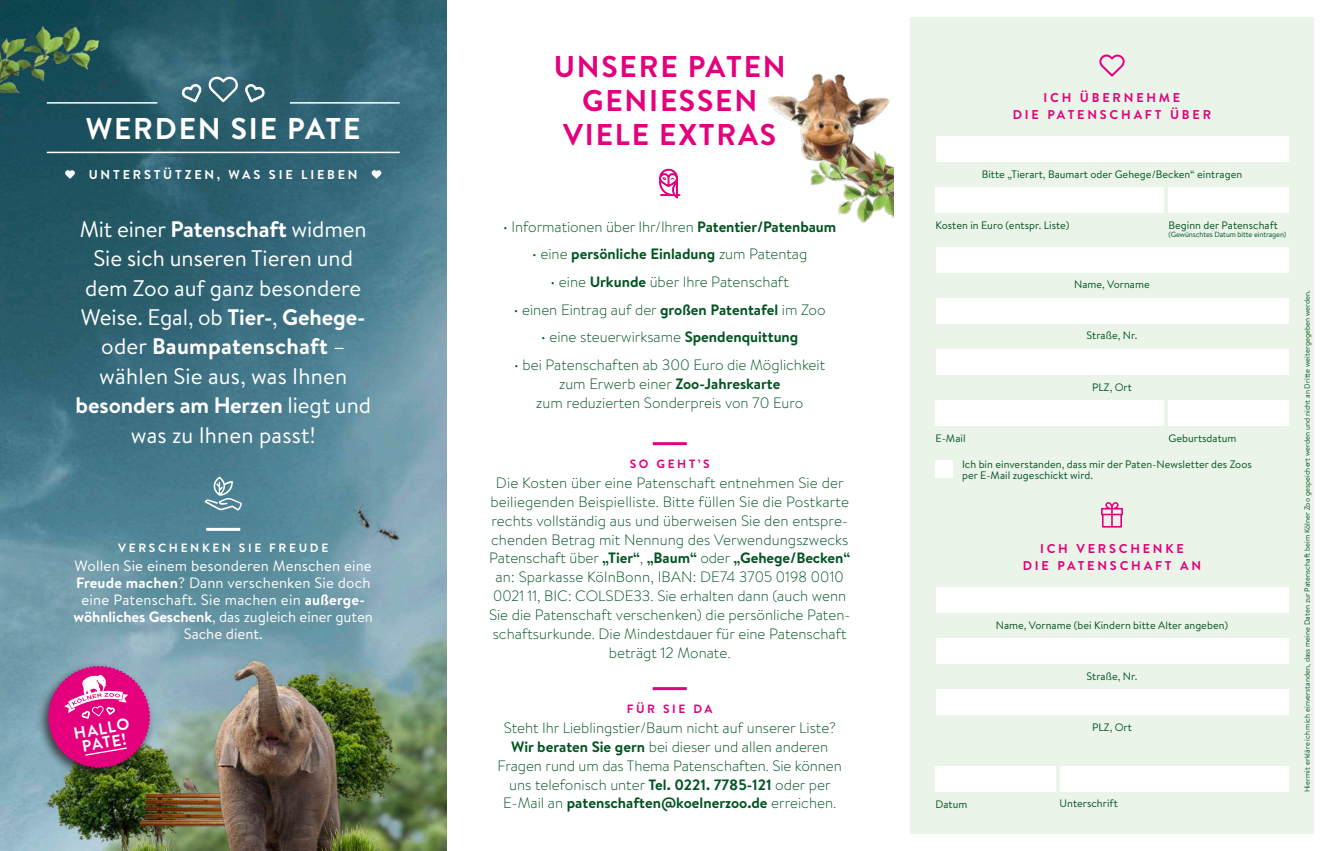
<style>
.page{position:relative;width:1331px;height:851px;background:#fff}
.page>*{position:absolute;margin:0;border:0;box-sizing:border-box;transform-origin:0 0}
.t1{font:700 30px/34px "Brandon Text";letter-spacing:.06em;color:#e4007d;text-align:center}
.t2{font:700 30px "Brandon Text";letter-spacing:.06em;color:#fff}
.t3{font:22.5px/29.4px "Brandon Text";color:#fff;text-align:center}
.t4{font:700 16.2px/14.2px "Brandon Text";color:#fff;text-align:center}
.t5{font:300 15px/18.9px "Brandon Text";color:#005321;text-align:center}
.t6{font:15px/17px "Brandon Text";letter-spacing:.01em;color:#fff;text-align:center}
.t7{font:700 15px "Brandon Text";color:#005321}
.t8{font:700 12.75px/17px "Brandon Text";letter-spacing:.22em;color:#e4007d;text-align:center}
.t9{font:700 12.75px "Brandon Text";letter-spacing:.22em;color:#fff}
.t10{font:700 12px "Brandon Text";letter-spacing:.22em;color:#fff}
.t11{font:700 12px "Brandon Text";letter-spacing:.22em;color:#e4007d}
.t12{font:10.8px/11.2px "Brandon Text";letter-spacing:.005em;color:#005321}
.t13{font:7.5px "Brandon Text";letter-spacing:.005em;color:#005321}
.t14{font:7.5px "Brandon Text";letter-spacing:-.015em;color:#005321}
.s1{font-weight:700}
.s2{font-weight:300}
</style>
<div class="page">
<img style="left:0;top:0;width:446px;height:850px">
<img style="left:346px;top:492px;width:60px;height:62px">
<img style="left:189px;top:777px;width:11px;height:14px">
<img style="left:45px;top:733px;width:144px;height:117px">
<img style="left:139px;top:791px;width:69px;height:59px">
<img style="left:349px;top:663px;width:56px;height:145px">
<img style="left:113px;top:825px;width:67px;height:25px">
<img style="left:768px;top:73px;width:122px;height:76px">
<img style="left:801px;top:149px;width:92px;height:74px">
<img style="left:0;top:26px;width:105px;height:76px">
<svg style="left:205px;top:476px;width:37px;height:34px"></svg>
<div style="left:910px;top:17px;width:404px;height:816px;background:#ebf4e8"></div>
<img style="left:208px;top:655px;width:141px;height:195px">
<img style="left:320px;top:814px;width:66px;height:36px">
<svg style="left:193px;top:789px;width:7px;height:7px"></svg>
<div style="left:36px;top:661px;width:120px;height:120px;background:#1a1918;opacity:.75"></div>
<svg style="left:48px;top:665px;width:102px;height:103px;background:#c9358a"></svg>
<hr style="left:653px;top:442px;width:34px;height:3px;background:#e4007d">
<hr style="left:653px;top:687px;width:34px;height:3px;background:#e4007d">
<svg style="left:659px;top:169px;width:21px;height:29px"></svg>
<hr style="left:206px;top:527px;width:34px;height:3px;background:#fff">
<hr style="left:47px;top:102px;width:110px;height:2px;background:#fff">
<hr style="left:290px;top:102px;width:110px;height:2px;background:#fff">
<hr style="left:47px;top:152px;width:353px;height:1px;background:#fff">
<svg style="left:65px;top:170px;width:10px;height:9px"></svg>
<svg style="left:371px;top:170px;width:10px;height:9px"></svg>
<svg style="left:208px;top:76px;width:30px;height:26px"></svg>
<svg style="left:182px;top:84px;width:20px;height:19px"></svg>
<svg style="left:245px;top:84px;width:20px;height:19px"></svg>
<div style="left:935px;top:136px;width:353px;height:26px;background:#fff"></div>
<div style="left:935px;top:187px;width:229px;height:26px;background:#fff"></div>
<div style="left:1168px;top:187px;width:120px;height:26px;background:#fff"></div>
<div style="left:1168px;top:400px;width:120px;height:25px;background:#fff"></div>
<div style="left:935px;top:247px;width:353px;height:25px;background:#fff"></div>
<div style="left:935px;top:298px;width:353px;height:25px;background:#fff"></div>
<div style="left:935px;top:349px;width:353px;height:25px;background:#fff"></div>
<div style="left:935px;top:587px;width:353px;height:25px;background:#fff"></div>
<div style="left:935px;top:638px;width:353px;height:25px;background:#fff"></div>
<div style="left:935px;top:689px;width:353px;height:25px;background:#fff"></div>
<div style="left:935px;top:400px;width:229px;height:25px;background:#fff"></div>
<div style="left:935px;top:460px;width:17px;height:17px;background:#fff"></div>
<svg style="left:1099px;top:54px;width:26px;height:23px"></svg>
<svg style="left:1101px;top:502px;width:22px;height:25px"></svg>
<div style="left:935px;top:765px;width:120px;height:26px;background:#fff"></div>
<div style="left:1060px;top:765px;width:228px;height:26px;background:#fff"></div>
<h1 class="t2" style="left:86px;top:107px;width:276px">WERDEN SIE PATE</h1>
<h1 class="t1" style="left:554px;top:48px;width:233px">UNSERE PATEN<br>GENIESSEN<br>VIELE EXTRAS</h1>
<p class="t8" style="left:1013px;top:89px;width:200px">ICH ÜBERNEHME<br>DIE PATENSCHAFT ÜBER</p>
<p class="t9" style="left:89px;top:165px;width:270px">UNTERSTÜTZEN, WAS SIE LIEBEN</p>
<p class="t12" style="left:982px;top:168px;width:262px">Bitte „Tierart, Baumart oder Gehege/Becken“ eintragen</p>
<h2 class="t3" style="left:76px;top:214px;width:297px">Mit einer <span class="s1">Patenschaft</span> widmen<br>Sie sich unseren Tieren und dem Zoo auf ganz besondere<br>Weise. Egal, ob <span class="s1">Tier-</span>, <span class="s1">Gehege&shy;</span>oder <span class="s1">Baumpatenschaft</span> – wählen Sie aus, was Ihnen <span class="s1">besonders am Herzen</span> liegt und was zu Ihnen passt!</h2>
<p class="t10" style="left:118px;top:539px;width:212px">VERSCHENKEN SIE FREUDE</p>
<p class="t6" style="left:74px;top:556px;width:301px">Wollen Sie einem besonderen Menschen eine <span class="s1">Freude machen</span>? Dann verschenken Sie doch eine Patenschaft. Sie machen ein <span class="s1">außerge&shy;wöhnliches Geschenk</span>, das zugleich einer guten Sache dient.</p>
<p class="t4" style="left:73px;top:725px;width:58px;rotate:-10deg">HALLO<br>PATE!</p>
<p class="t5" style="left:503px;top:216px;width:334px">• Informationen über Ihr/Ihren <span class="s1">Patentier/Patenbaum</span></p>
<p class="t7" style="left:532px;top:244px;width:277px"><span class="s2">• eine</span> persönliche Einladung <span class="s2">zum Patentag</span></p>
<p class="t5" style="left:551px;top:272px;width:240px">• eine <span class="s1">Urkunde</span> über Ihre Patenschaft</p>
<p class="t5" style="left:514px;top:299px;width:313px">• einen Eintrag auf der <span class="s1">großen Patentafel</span> im Zoo</p>
<p class="t5" style="left:541px;top:327px;width:259px">• eine steuerwirksame <span class="s1">Spendenquittung</span></p>
<p class="t5" style="left:514px;top:354px;width:312px">• bei Patenschaften ab 300 Euro die Möglichkeit zum Erwerb einer <span class="s1">Zoo-Jahreskarte<br></span>zum reduzierten Sonderpreis von 70 Euro</p>
<p class="t11" style="left:630px;top:455px;width:82px">SO GEHT’S</p>
<p class="t5" style="left:489px;top:473px;width:363px">Die Kosten über eine Patenschaft entnehmen Sie der beiliegenden Beispielliste. Bitte füllen Sie die Postkarte rechts vollständig aus und überweisen Sie den entspre&shy;chenden Betrag mit Nennung des Verwendungszwecks Patenschaft über <span class="s1">„Tier“</span>, <span class="s1">„Baum“</span> oder <span class="s1">„Gehege/Becken“ </span>an: Sparkasse KölnBonn, IBAN: DE74 3705 0198 0010<br>0021 11, BIC: COLSDE33. Sie erhalten dann (auch wenn Sie die Patenschaft verschenken) die persönliche Paten&shy;schaftsurkunde. Die Mindestdauer für eine Patenschaft beträgt 12 Monate.</p>
<p class="t11" style="left:627px;top:700px;width:87px">FÜR SIE DA</p>
<p class="t5" style="left:498px;top:717px;width:346px">Steht Ihr Lieblingstier/Baum nicht auf unserer Liste?<br><span class="s1">Wir beraten Sie gern</span> bei dieser und allen anderen Fragen rund um das Thema Patenschaften. Sie können uns telefonisch unter <span class="s1">Tel. 0221. 7785-121</span> oder per E-Mail an <span class="s1">patenschaften@koelnerzoo.de</span> erreichen.</p>
<p class="t12" style="left:935px;top:219px;width:135px">Kosten in Euro (entspr. Liste)</p>
<p class="t12" style="left:1168px;top:219px;width:111px">Beginn der Patenschaft</p>
<p class="t14" style="left:1168px;top:229px;width:120px">(Gewünschtes Datum bitte eintragen)</p>
<p class="t12" style="left:1074px;top:278px;width:77px">Name, Vorname</p>
<p class="t12" style="left:1087px;top:329px;width:52px">Straße, Nr.</p>
<p class="t12" style="left:1092px;top:381px;width:41px">PLZ, Ort</p>
<p class="t12" style="left:935px;top:432px;width:32px">E-Mail</p>
<p class="t12" style="left:962px;top:458px;width:291px">Ich bin einverstanden, dass mir der Paten-Newsletter des Zoos per E-Mail zugeschickt wird.</p>
<p class="t12" style="left:1168px;top:432px;width:70px">Geburtsdatum</p>
<p class="t8" style="left:1023px;top:540px;width:180px">ICH VERSCHENKE<br>DIE PATENSCHAFT AN</p>
<p class="t12" style="left:996px;top:619px;width:234px">Name, Vorname (bei Kindern bitte Alter angeben)</p>
<p class="t12" style="left:1087px;top:670px;width:52px">Straße, Nr.</p>
<p class="t12" style="left:935px;top:797px;width:33px">Datum</p>
<p class="t12" style="left:1092px;top:721px;width:41px">PLZ, Ort</p>
<p class="t12" style="left:1060px;top:797px;width:60px">Unterschrift</p>
<p class="t13" style="left:1302px;top:792px;width:503px;rotate:-90deg">Hiermit erkläre ich mich einverstanden, dass meine Daten zur Patenschaft beim Kölner Zoo gespeichert werden und nicht an Dritte weitergegeben werden.</p>
</div>
